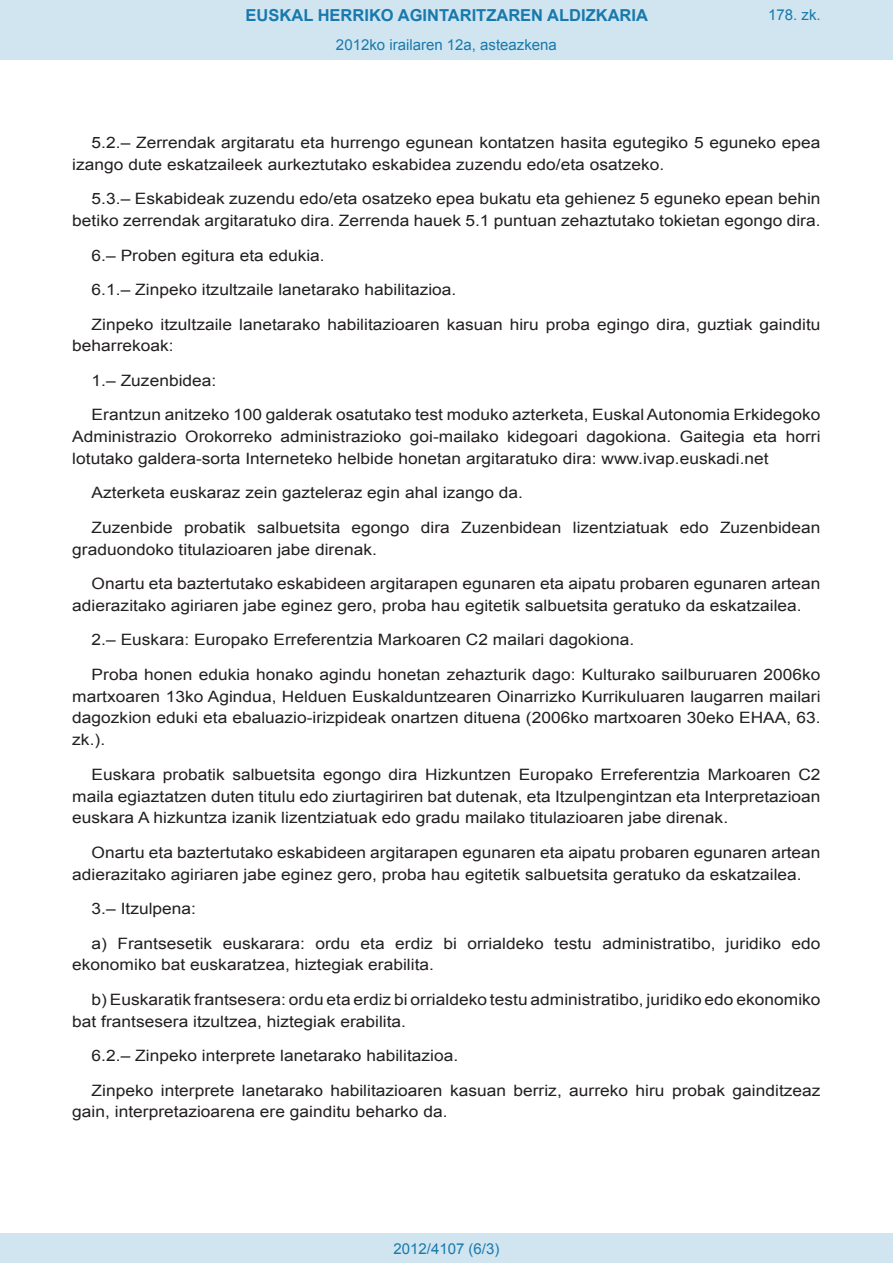
<style>
.page{position:relative;width:893px;height:1263px;background:#fff}
.page>*{position:absolute;margin:0;border:0;box-sizing:border-box;transform-origin:0 0}
.t1{font:700 16.5px "Arial";color:#1879ad}
.BOPVDetalle{font:15.6px/21.8px "Arial";color:#231f20;scale:1.11 1}
.Paginacion_Centro{font:15px "Arial";color:#1879ad}
</style>
<div class="page">
<div style="left:0;top:0;width:893px;height:60px;background:#d0e5f0"></div>
<div style="left:0;top:1233px;width:893px;height:30px;background:#d0e5f0"></div>
<p class="t1" style="left:246px;top:4px;width:404px">EUSKAL HERRIKO AGINTARITZAREN ALDIZKARIA</p>
<p class="Paginacion_Centro" style="left:336px;top:35px;width:222px">2012ko irailaren 12a, asteazkena</p>
<p class="Paginacion_Centro" style="left:768px;top:5px;width:54px">178. zk.</p>
<p class="BOPVDetalle" style="left:72px;top:132px;width:676px;text-indent:19px">5.2.– Zerrendak argitaratu eta hurrengo egunean kontatzen hasita egutegiko 5 eguneko epea izango dute eskatzaileek aurkeztutako eskabidea zuzendu edo/eta osatzeko.</p>
<p class="BOPVDetalle" style="left:72px;top:188px;width:676px;text-align:right">5.3.– Eskabideak zuzendu edo/eta osatzeko epea bukatu eta gehienez 5 eguneko epean behin betiko zerrendak argitaratuko dira. Zerrenda hauek 5.1 puntuan zehaztutako tokietan egongo dira.</p>
<p class="BOPVDetalle" style="left:92px;top:244px;width:212px">6.– Proben egitura eta edukia.</p>
<p class="BOPVDetalle" style="left:92px;top:279px;width:330px">6.1.– Zinpeko itzultzaile lanetarako habilitazioa.</p>
<p class="BOPVDetalle" style="left:72px;top:313px;width:676px;text-indent:19px">Zinpeko itzultzaile lanetarako habilitazioaren kasuan hiru proba egingo dira, guztiak gainditu beharrekoak:</p>
<p class="BOPVDetalle" style="left:92px;top:370px;width:114px">1.– Zuzenbidea:</p>
<p class="BOPVDetalle" style="left:72px;top:404px;width:676px;text-align:justify;text-indent:19px">Erantzun anitzeko 100 galderak osatutako test moduko azterketa, Euskal Autonomia Erkidegoko Administrazio Orokorreko administrazioko goi-mailako kidegoari dagokiona. Gaitegia eta horri lotutako galdera-sorta Interneteko helbide honetan argitaratuko dira: www.ivap.euskadi.net</p>
<p class="BOPVDetalle" style="left:92px;top:482px;width:390px">Azterketa euskaraz zein gazteleraz egin ahal izango da.</p>
<p class="BOPVDetalle" style="left:72px;top:517px;width:676px;text-indent:19px">Zuzenbide probatik salbuetsita egongo dira Zuzenbidean lizentziatuak edo Zuzenbidean graduondoko titulazioaren jabe direnak.</p>
<p class="BOPVDetalle" style="left:72px;top:573px;width:676px;text-indent:19px">Onartu eta baztertutako eskabideen argitarapen egunaren eta aipatu probaren egunaren artean adierazitako agiriaren jabe eginez gero, proba hau egitetik salbuetsita geratuko da eskatzailea.</p>
<p class="BOPVDetalle" style="left:92px;top:629px;width:490px">2.– Euskara: Europako Erreferentzia Markoaren C2 mailari dagokiona.</p>
<p class="BOPVDetalle" style="left:72px;top:664px;width:676px;text-align:justify;text-indent:19px">Proba honen edukia honako agindu honetan zehazturik dago: Kulturako sailburuaren 2006ko martxoaren 13ko Agindua, Helduen Euskalduntzearen Oinarrizko Kurrikuluaren laugarren mailari dagozkion eduki eta ebaluazio-irizpideak onartzen dituena (2006ko martxoaren 30eko EHAA, 63. zk.).</p>
<p class="BOPVDetalle" style="left:72px;top:763px;width:676px;text-align:justify;text-indent:19px">Euskara probatik salbuetsita egongo dira Hizkuntzen Europako Erreferentzia Markoaren C2 maila egiaztatzen duten titulu edo ziurtagiriren bat dutenak, eta Itzulpengintzan eta Interpretazioan euskara A hizkuntza izanik lizentziatuak edo gradu mailako titulazioaren jabe direnak.</p>
<p class="BOPVDetalle" style="left:72px;top:841px;width:676px;text-indent:19px">Onartu eta baztertutako eskabideen argitarapen egunaren eta aipatu probaren egunaren artean adierazitako agiriaren jabe eginez gero, proba hau egitetik salbuetsita geratuko da eskatzailea.</p>
<p class="BOPVDetalle" style="left:92px;top:898px;width:96px">3.– Itzulpena:</p>
<p class="BOPVDetalle" style="left:72px;top:932px;width:676px;text-indent:19px">a) Frantsesetik euskarara: ordu eta erdiz bi orrialdeko testu administratibo, juridiko edo ekonomiko bat euskaratzea, hiztegiak erabilita.</p>
<p class="BOPVDetalle" style="left:72px;top:988px;width:676px;text-indent:19px">b) Euskaratik frantsesera: ordu eta erdiz bi orrialdeko testu administratibo, juridiko edo ekonomiko bat frantsesera itzultzea, hiztegiak erabilita.</p>
<p class="BOPVDetalle" style="left:92px;top:1045px;width:332px">6.2.– Zinpeko interprete lanetarako habilitazioa.</p>
<p class="BOPVDetalle" style="left:72px;top:1079px;width:676px;text-indent:19px">Zinpeko interprete lanetarako habilitazioaren kasuan berriz, aurreko hiru probak gainditzeaz gain, interpretazioarena ere gainditu beharko da.</p>
<p class="Paginacion_Centro" style="left:393px;top:1238px;width:107px">2012/4107 (6/3)</p>
</div>
